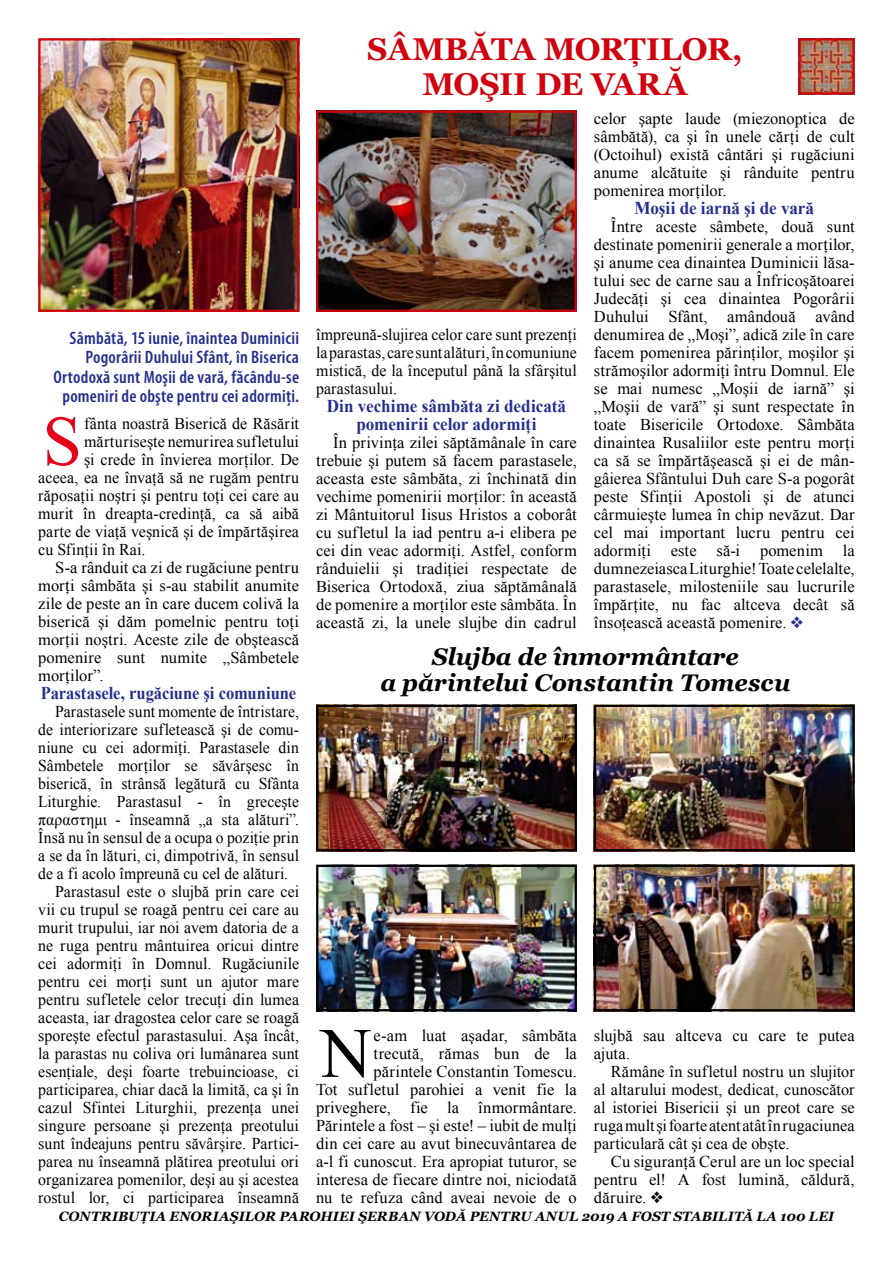
<style>
.page{position:relative;width:893px;height:1263px;background:#fff}
.page>*{position:absolute;margin:0;border:0;box-sizing:border-box;transform-origin:0 0}
.t1{font:70.8px "Times New Roman";color:#e60019}
.t2{font:70.8px "Times New Roman";color:#000}
.t3{font:700 31.5px "Georgia";letter-spacing:-.005em;color:#d1010e}
.t4{font:italic 700 24px/25.5px "Georgia";letter-spacing:-.005em;color:#000;text-align:center}
.t5{font:600 condensed 18px/19.5px "Myriad Pro";letter-spacing:.015em;color:#242f8d;text-align:right}
.t6{font:700 18px/18px "Times New Roman";letter-spacing:-.005em;color:#242f8d;text-align:center;scale:.95 1}
.t7{font:700 18px "Times New Roman";letter-spacing:-.005em;color:#242f8d;scale:.92 1}
.t8{font:16.5px/18px "Times New Roman";letter-spacing:.005em;color:#000;text-align:justify}
.t9{font:16.5px/18px "Times New Roman";letter-spacing:.005em;color:#000;text-align:justify;scale:.96 1}
.t10{font:16.5px "Times New Roman";letter-spacing:.005em;color:#000;scale:.95 1}
.t11{font:italic 700 13.5px "Georgia";letter-spacing:-.005em;color:#000}
.s1{color:#242f8d}
</style>
<div class="page">
<img style="left:597px;top:868px;width:255px;height:140px">
<div style="left:594px;top:865px;width:261px;height:146px;border:2px solid #000"></div>
<img style="left:801px;top:41px;width:51px;height:51px">
<div style="left:798px;top:38px;width:57px;height:57px;border:2px solid #d1010e"></div>
<img style="left:319px;top:708px;width:255px;height:140px">
<div style="left:316px;top:705px;width:261px;height:146px;border:2px solid #000"></div>
<img style="left:597px;top:708px;width:255px;height:140px">
<div style="left:594px;top:705px;width:261px;height:146px;border:2px solid #000"></div>
<img style="left:41px;top:41px;width:255px;height:268px">
<div style="left:38px;top:38px;width:261px;height:274px;border:2px solid #d1010e"></div>
<img style="left:319px;top:868px;width:255px;height:140px">
<div style="left:316px;top:865px;width:261px;height:146px;border:2px solid #000"></div>
<img style="left:319px;top:113px;width:255px;height:196px">
<div style="left:316px;top:110px;width:261px;height:202px;border:2px solid #d1010e"></div>
<p class="t5" style="left:54px;top:328px;width:247px">Sâmbătă, 15 iunie, înaintea Duminicii Pogorârii Duhului Sfânt, în Biserica Ortodoxă sunt Moşii de vară, făcându-se pomeniri de obşte pentru cei adormiţi.</p>
<h1 class="t1" style="left:43px;top:393px;width:41px">S</h1>
<p class="t8" style="left:84px;top:414px;width:216px">fânta noastră Biserică de Răsărit</p>
<p class="t8" style="left:84px;top:432px;width:216px">mărturiseşte nemurirea sufletului</p>
<p class="t8" style="left:84px;top:450px;width:216px">şi crede în învierea morţilor. De</p>
<p class="t8" style="left:38px;top:468px;width:262px">aceea, ea ne învaţă să ne rugăm pentru</p>
<p class="t8" style="left:38px;top:486px;width:262px">răposaţii noştri şi pentru toţi cei care au</p>
<p class="t8" style="left:38px;top:504px;width:262px">murit în dreapta-credinţă, ca să aibă</p>
<p class="t8" style="left:38px;top:522px;width:262px">parte de viaţă veşnică şi de împărtăşirea</p>
<p class="t8" style="left:38px;top:540px;width:109px">cu Sfinţii în Rai.</p>
<p class="t8" style="left:55px;top:558px;width:245px">S-a rânduit ca zi de rugăciune pentru</p>
<p class="t8" style="left:38px;top:576px;width:262px">morţi sâmbăta şi s-au stabilit anumite</p>
<p class="t8" style="left:38px;top:594px;width:262px">zile de peste an în care ducem colivă la</p>
<p class="t8" style="left:38px;top:612px;width:262px">biserică şi dăm pomelnic pentru toţi</p>
<p class="t8" style="left:38px;top:630px;width:262px">morţii noştri. Aceste zile de obştească</p>
<p class="t8" style="left:38px;top:648px;width:262px">pomenire sunt numite „Sâmbetele</p>
<p class="t8" style="left:38px;top:666px;width:67px">morţilor”.</p>
<p class="t7" style="left:41px;top:680px;width:279px">Parastasele, rugăciune şi comuniune</p>
<p class="t10" style="left:55px;top:700px;width:258px">Parastasele sunt momente de întristare,</p>
<p class="t10" style="left:38px;top:718px;width:276px">de interiorizare sufletească şi de comu-</p>
<p class="t10" style="left:38px;top:736px;width:276px">niune cu cei adormiţi. Parastasele din</p>
<p class="t10" style="left:38px;top:754px;width:276px">Sâmbetele morţilor se săvârşesc în</p>
<p class="t10" style="left:38px;top:772px;width:276px">biserică, în strânsă legătură cu Sfânta</p>
<p class="t10" style="left:38px;top:790px;width:276px">Liturghie. Parastasul - în greceşte</p>
<p class="t10" style="left:38px;top:808px;width:276px">παραστημι - înseamnă „a sta alături”.</p>
<p class="t10" style="left:38px;top:826px;width:276px">Însă nu în sensul de a ocupa o poziţie prin</p>
<p class="t10" style="left:38px;top:844px;width:276px">a se da în lături, ci, dimpotrivă, în sensul</p>
<p class="t10" style="left:38px;top:862px;width:265px">de a fi acolo împreună cu cel de alături.</p>
<p class="t9" style="left:55px;top:882px;width:255px">Parastasul este o slujbă prin care cei</p>
<p class="t9" style="left:38px;top:900px;width:273px">vii cu trupul se roagă pentru cei care au</p>
<p class="t9" style="left:38px;top:918px;width:273px">murit trupului, iar noi avem datoria de a</p>
<p class="t9" style="left:38px;top:936px;width:273px">ne ruga pentru mântuirea oricui dintre</p>
<p class="t9" style="left:38px;top:954px;width:273px">cei adormiţi în Domnul. Rugăciunile</p>
<p class="t9" style="left:38px;top:972px;width:273px">pentru cei morţi sunt un ajutor mare</p>
<p class="t9" style="left:38px;top:990px;width:273px">pentru sufletele celor trecuţi din lumea</p>
<p class="t9" style="left:38px;top:1008px;width:273px">aceasta, iar dragostea celor care se roagă</p>
<p class="t9" style="left:38px;top:1026px;width:273px">sporeşte efectul parastasului. Aşa încât,</p>
<p class="t9" style="left:38px;top:1044px;width:273px">la parastas nu coliva ori lumânarea sunt</p>
<p class="t9" style="left:38px;top:1062px;width:273px">esenţiale, deşi foarte trebuincioase, ci</p>
<p class="t9" style="left:38px;top:1080px;width:273px">participarea, chiar dacă la limită, ca şi în</p>
<p class="t9" style="left:38px;top:1098px;width:273px">cazul Sfintei Liturghii, prezenţa unei</p>
<p class="t9" style="left:38px;top:1116px;width:273px">singure persoane şi prezenţa preotului</p>
<p class="t9" style="left:38px;top:1134px;width:273px">sunt îndeajuns pentru săvârşire. Partici-</p>
<p class="t9" style="left:38px;top:1152px;width:273px">parea nu înseamnă plătirea preotului ori</p>
<p class="t9" style="left:38px;top:1170px;width:273px">organizarea pomenilor, deşi au şi acestea</p>
<p class="t9" style="left:38px;top:1188px;width:273px">rostul lor, ci participarea înseamnă</p>
<h2 class="t3" style="left:367px;top:31px;width:126px">SÂMBĂTA</h2>
<h2 class="t3" style="left:544px;top:31px;width:77px">MORŢI</h2>
<h2 class="t3" style="left:660px;top:31px;width:84px">LOR,</h2>
<h2 class="t3" style="left:422px;top:66px;width:74px">MOŞII</h2>
<h2 class="t3" style="left:535px;top:66px;width:82px">DE VARĂ</h2>
<p class="t9" style="left:316px;top:325px;width:273px">împreună-slujirea celor care sunt prezenţi la parastas, care sunt alături, în comuniune mistică, de la începutul până la sfârşitul parastasului.</p>
<p class="t6" style="left:327px;top:397px;width:253px">Din vechime sâmbăta zi dedicată pomenirii celor adormiţi</p>
<p class="t8" style="left:316px;top:433px;width:262px;text-indent:17px">În privinţa zilei săptămânale în care trebuie şi putem să facem parastasele, aceasta este sâmbăta, zi închinată din vechime pomenirii morţilor: în această zi Mântuitorul Iisus Hristos a coborât cu sufletul la iad pentru a-i elibera pe cei din veac adormiţi. Astfel, conform rânduielii şi tradiţiei respectate de Biserica Ortodoxă, ziua săptămânală de pomenire a morţilor este sâmbăta. În această zi, la unele slujbe din cadrul</p>
<p class="t8" style="left:594px;top:109px;width:262px">celor şapte laude (miezonoptica de sâmbătă), ca şi în unele cărţi de cult (Octoihul) există cântări şi rugăciuni anume alcătuite şi rânduite pentru pomenirea morţilor.</p>
<p class="t6" style="left:635px;top:199px;width:190px">Moşii de iarnă şi de vară</p>
<p class="t8" style="left:594px;top:217px;width:262px;text-indent:17px">Între aceste sâmbete, două sunt destinate pomenirii generale a morţilor, şi anume cea dinaintea Duminicii lăsa&shy;tului sec de carne sau a Înfricoşătoarei Judecăţi şi cea dinaintea Pogorârii Duhului Sfânt, amândouă având denumirea de „Moşi”, adică zile în care facem pomenirea părinţilor, moşilor şi strămoşilor adormiţi întru Domnul. Ele se mai numesc „Moşii de iarnă” şi „Moşii de vară” şi sunt respectate în toate Bisericile Ortodoxe. Sâmbăta dinaintea Rusaliilor este pentru morţi ca să se împărtăşească şi ei de mân&shy;gâierea Sfântului Duh care S‑a pogorât peste Sfinţii Apostoli şi de atunci cârmuieşte lumea în chip nevăzut. Dar cel mai important lucru pentru cei adormiţi este să-i pomenim la dumnezeiasca Liturghie! Toate celelalte, parastasele, milosteniile sau lucrurile împărţite, nu fac altceva decât să însoţească această pomenire. <span class="s1">❖</span></p>
<h3 class="t4" style="left:380px;top:644px;width:412px">Slujba de înmormântare<br>a părintelui Constantin Tomescu</h3>
<p class="t8" style="left:316px;top:1026px;width:262px;text-align:right">e-am luat aşadar, sâmbăta<br>trecută, rămas bun de la părintele Constantin Tomescu.<br>Tot sufletul parohiei a venit fie la priveghere, fie la înmormântare.<br>Părintele a fost – şi este! – iubit de mulţi din cei care au avut binecuvântarea de a-l fi cunoscut. Era apropiat tuturor, se interesa de fiecare dintre noi, niciodată nu te refuza când aveai nevoie de o</p>
<p class="t8" style="left:594px;top:1026px;width:262px">slujbă sau altceva cu care te putea ajuta.</p>
<h1 class="t2" style="left:320px;top:1005px;width:53px">N</h1>
<p class="t8" style="left:594px;top:1062px;width:262px;text-indent:17px">Rămâne în sufletul nostru un slujitor al altarului modest, dedicat, cunoscător al istoriei Bisericii şi un preot care se ruga mult şi foarte atent atât în rugaciunea particulară cât şi cea de obşte.</p>
<p class="t8" style="left:594px;top:1152px;width:262px;text-indent:17px">Cu siguranţă Cerul are un loc special pentru el! A fost lumină, căldură, dăruire. ❖</p>
<p class="t11" style="left:59px;top:1208px;width:12px">CON</p>
<p class="t11" style="left:91px;top:1208px;width:21px">TRIBU</p>
<p class="t11" style="left:140px;top:1208px;width:41px">ŢIA ENORIA</p>
<p class="t11" style="left:230px;top:1208px;width:20px">ŞILOR</p>
<p class="t11" style="left:279px;top:1208px;width:22px">PARO</p>
<p class="t11" style="left:320px;top:1208px;width:22px">HIEI</p>
<p class="t11" style="left:358px;top:1208px;width:21px">ŞERBAN</p>
<p class="t11" style="left:424px;top:1208px;width:22px">VODĂ</p>
<p class="t11" style="left:470px;top:1208px;width:78px">PEN TRU ANUL</p>
<p class="t11" style="left:582px;top:1208px;width:120px">2019 A FOST STABILI</p>
<p class="t11" style="left:734px;top:1208px;width:85px">TĂ LA 100 LEI</p>
</div>
